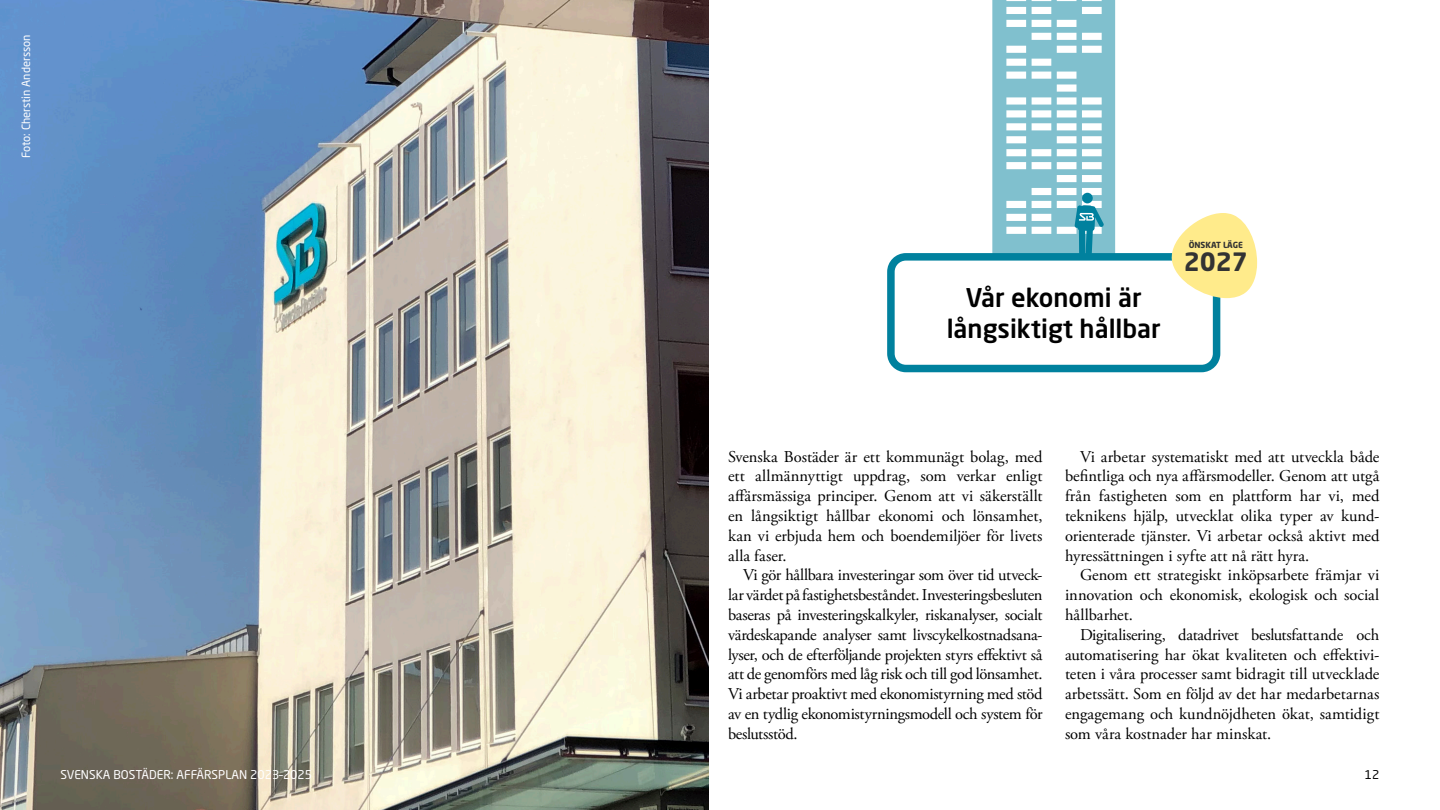
<style>
.page{position:relative;width:1440px;height:810px;background:#fff}
.page>*{position:absolute;margin:0;border:0;box-sizing:border-box;transform-origin:0 0}
.Rubrik3_ny{font:500 25.5px "Neo Sans Std";color:#000}
.Garamond_10_5_12_25{font:700 25.05px "Neo Sans Std";color:#333}
.Brödtext-indrag_ny{font:16.5px/19.8px "Adobe Garamond Pro";letter-spacing:-.005em;color:#000;text-align:justify}
.Brödtext_utan-indrag{font:16.5px/19.8px "Adobe Garamond Pro";letter-spacing:-.005em;color:#000;text-align:justify}
.Neo_Sans_fotnot_5_5{font:12px "Neo Sans Std";color:#fff}
.t1{font:12px "Neo Sans Std";color:#000}
.Neo_Sans_7_auto_kapi{font:11.25px "Neo Sans Std";color:#fff}
.Garamond_10_5_12_25-2{font:700 8.32px "Neo Sans Std";letter-spacing:-.005em;color:#333}
</style>
<div class="page">
<img style="left:0;top:0;width:709px;height:810px">
<svg style="left:992px;top:0;width:123px;height:253px"></svg>
<div style="left:887px;top:253px;width:333px;height:119px;border:8px solid #00819e;border-radius:15px"></div>
<svg style="left:1170px;top:213px;width:87px;height:85px"></svg>
<p class="Neo_Sans_7_auto_kapi" style="left:19px;top:158px;width:125px;rotate:-90deg">Foto: Cherstin Andersson</p>
<p class="Neo_Sans_fotnot_5_5" style="left:61px;top:767px;width:253px">SVENSKA BOSTÄDER: AFFÄRSPLAN 2023–2025</p>
<p class="Rubrik3_ny" style="left:966px;top:282px;width:177px">Vår ekonomi är</p>
<p class="Rubrik3_ny" style="left:947px;top:312px;width:216px">långsiktigt hållbar</p>
<p class="Garamond_10_5_12_25-2" style="left:1189px;top:239px;width:56px">ÖNSKAT LÄGE</p>
<p class="Garamond_10_5_12_25" style="left:1184px;top:245px;width:66px">2027</p>
<p class="Brödtext_utan-indrag" style="left:728px;top:447px;width:316px">Svenska Bostäder är ett kommunägt bolag, med ett allmännyttigt uppdrag, som verkar enligt affärsmässiga principer. Genom att vi säkerställt en långsiktigt hållbar ekonomi och lönsamhet, kan vi erbjuda hem och boendemiljöer för livets alla faser.</p>
<p class="Brödtext-indrag_ny" style="left:728px;top:566px;width:316px;text-indent:15px">Vi gör hållbara investeringar som över tid utveck&shy;lar värdet på fastighetsbeståndet. Investeringsbesluten baseras på investeringskalkyler, riskanalyser, socialt värdeskapande analyser samt livscykelkostnadsana&shy;lyser, och de efterföljande projekten styrs effektivt så att de genomförs med låg risk och till god lönsamhet.<br>Vi arbetar proaktivt med ekonomistyrning med stöd av en tydlig ekonomistyrningsmodell och system för beslutsstöd.</p>
<p class="Brödtext-indrag_ny" style="left:1065px;top:447px;width:316px;text-indent:15px">Vi arbetar systematiskt med att utveckla både befintliga och nya affärsmodeller. Genom att utgå från fastigheten som en plattform har vi, med teknikens hjälp, utvecklat olika typer av kund&shy;orienterade tjänster. Vi arbetar också aktivt med hyressättningen i syfte att nå rätt hyra.</p>
<p class="Brödtext-indrag_ny" style="left:1065px;top:566px;width:316px;text-indent:15px">Genom ett strategiskt inköpsarbete främjar vi innovation och ekonomisk, ekologisk och social hållbarhet.</p>
<p class="Brödtext-indrag_ny" style="left:1065px;top:625px;width:316px;text-indent:15px">Digitalisering, datadrivet beslutsfattande och automatisering har ökat kvaliteten och effektivi&shy;teten i våra processer samt bidragit till utvecklade arbetssätt. Som en följd av det har medarbetarnas engagemang och kundnöjdheten ökat, samtidigt som våra kostnader har minskat.</p>
<p class="t1" style="left:1365px;top:767px;width:16px">12</p>
</div>
